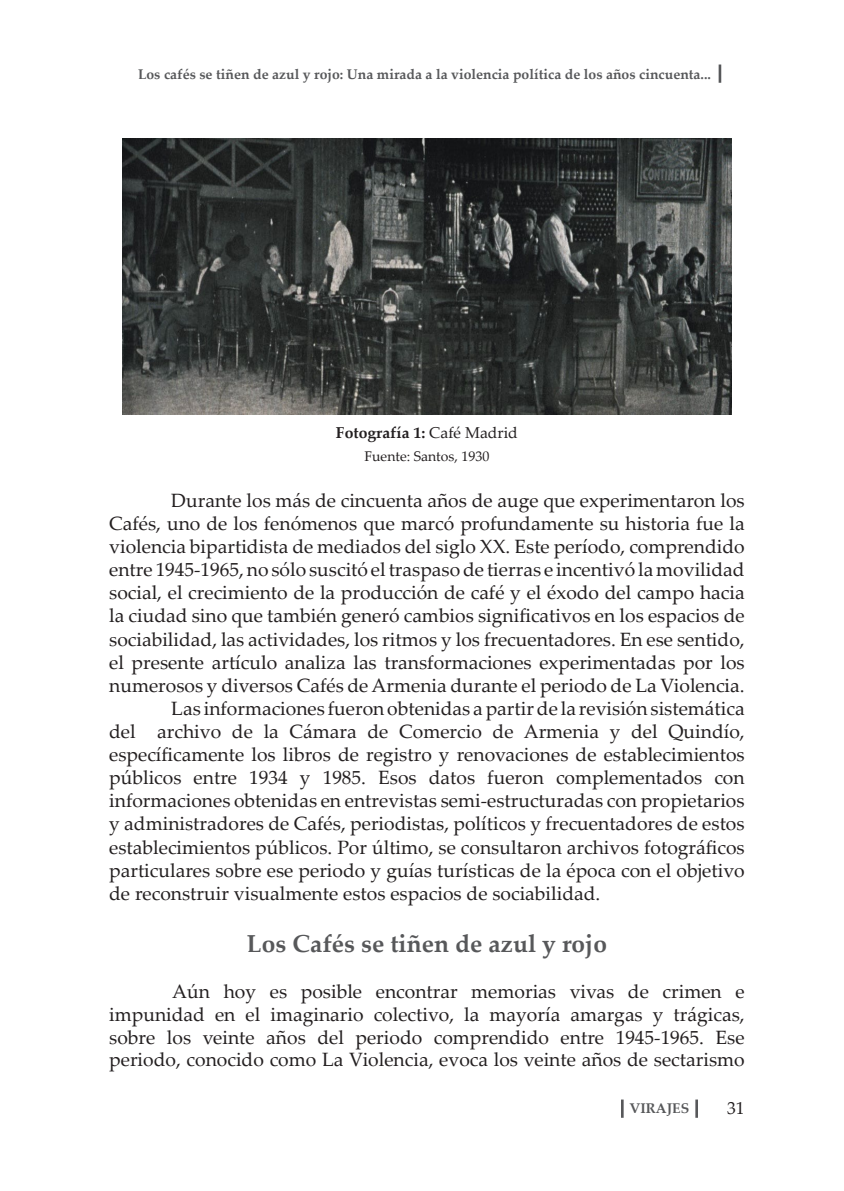
<style>
.page{position:relative;width:844px;height:1191px;background:#fff}
.page>*{position:absolute;margin:0;border:0;box-sizing:border-box;transform-origin:0 0}
.t1{font:700 24.5px "Palatino Linotype";color:#57585a}
.t2{font:19.25px/22.8px "Palatino Linotype";color:#231f20;text-align:justify}
.t3{font:17.5px "Palatino Linotype";color:#231f20}
.t4{font:700 15.75px "Palatino Linotype";color:#231f20}
.t5{font:700 14px "Palatino Linotype";color:#57585a}
.t6{font:14px "Palatino Linotype";color:#231f20}
.s1{font-weight:400}
</style>
<div class="page">
<svg style="left:621px;top:1099px;width:2px;height:18px"></svg>
<svg style="left:695px;top:1099px;width:2px;height:18px"></svg>
<hr style="left:718px;top:64px;width:3px;height:19px;background:#57585a">
<img style="left:123px;top:138px;width:608px;height:276px">
<p class="t5" style="left:138px;top:64px;width:574px">Los cafés se tiñen de azul y rojo: Una mirada a la violencia política de los años cincuenta...</p>
<p class="t4" style="left:336px;top:421px;width:183px">Fotografía 1: <span class="s1">Café Madrid</span></p>
<p class="t6" style="left:364px;top:446px;width:126px">Fuente: Santos, 1930</p>
<p class="t2" style="left:171px;top:488px;width:574px">Durante los más de cincuenta años de auge que experimentaron los</p>
<p class="t2" style="left:109px;top:511px;width:636px">Cafés, uno de los fenómenos que marcó profundamente su historia fue la</p>
<p class="t2" style="left:109px;top:534px;width:636px">violencia bipartidista de mediados del siglo XX. Este período, comprendido</p>
<p class="t2" style="left:109px;top:557px;width:636px">entre 1945-1965, no sólo suscitó el traspaso de tierras e incentivó la movilidad</p>
<p class="t2" style="left:109px;top:580px;width:636px">social, el crecimiento de la producción de café y el éxodo del campo hacia</p>
<p class="t2" style="left:109px;top:604px;width:636px">la ciudad sino que también generó cambios significativos en los espacios de</p>
<p class="t2" style="left:109px;top:627px;width:636px">sociabilidad, las actividades, los ritmos y los frecuentadores. En ese sentido,</p>
<p class="t2" style="left:109px;top:650px;width:636px">el presente artículo analiza las transformaciones experimentadas por los</p>
<p class="t2" style="left:109px;top:673px;width:636px">numerosos y diversos Cafés de Armenia durante el periodo de La Violencia.</p>
<p class="t2" style="left:171px;top:696px;width:574px">Las informaciones fueron obtenidas a partir de la revisión sistemática</p>
<p class="t2" style="left:109px;top:719px;width:636px">del archivo de la Cámara de Comercio de Armenia y del Quindío,</p>
<p class="t2" style="left:109px;top:742px;width:636px">específicamente los libros de registro y renovaciones de establecimientos</p>
<p class="t2" style="left:109px;top:765px;width:636px">públicos entre 1934 y 1985. Esos datos fueron complementados con</p>
<p class="t2" style="left:109px;top:788px;width:636px">informaciones obtenidas en entrevistas semi-estructuradas con propietarios</p>
<p class="t2" style="left:109px;top:811px;width:636px">y administradores de Cafés, periodistas, políticos y frecuentadores de estos</p>
<p class="t2" style="left:109px;top:835px;width:636px">establecimientos públicos. Por último, se consultaron archivos fotográficos</p>
<p class="t2" style="left:109px;top:858px;width:636px">particulares sobre ese periodo y guías turísticas de la época con el objetivo</p>
<p class="t2" style="left:109px;top:881px;width:492px">de reconstruir visualmente estos espacios de sociabilidad.</p>
<p class="t1" style="left:247px;top:926px;width:361px">Los Cafés se tiñen de azul y rojo</p>
<p class="t2" style="left:109px;top:979px;width:636px;text-indent:63px">Aún hoy es posible encontrar memorias vivas de crimen e impunidad en el imaginario colectivo, la mayoría amargas y trágicas, sobre los veinte años del periodo comprendido entre 1945-1965. Ese periodo, conocido como La Violencia, evoca los veinte años de sectarismo</p>
<p class="t5" style="left:629px;top:1098px;width:61px">VIRAJES</p>
<p class="t3" style="left:727px;top:1095px;width:19px">31</p>
</div>
